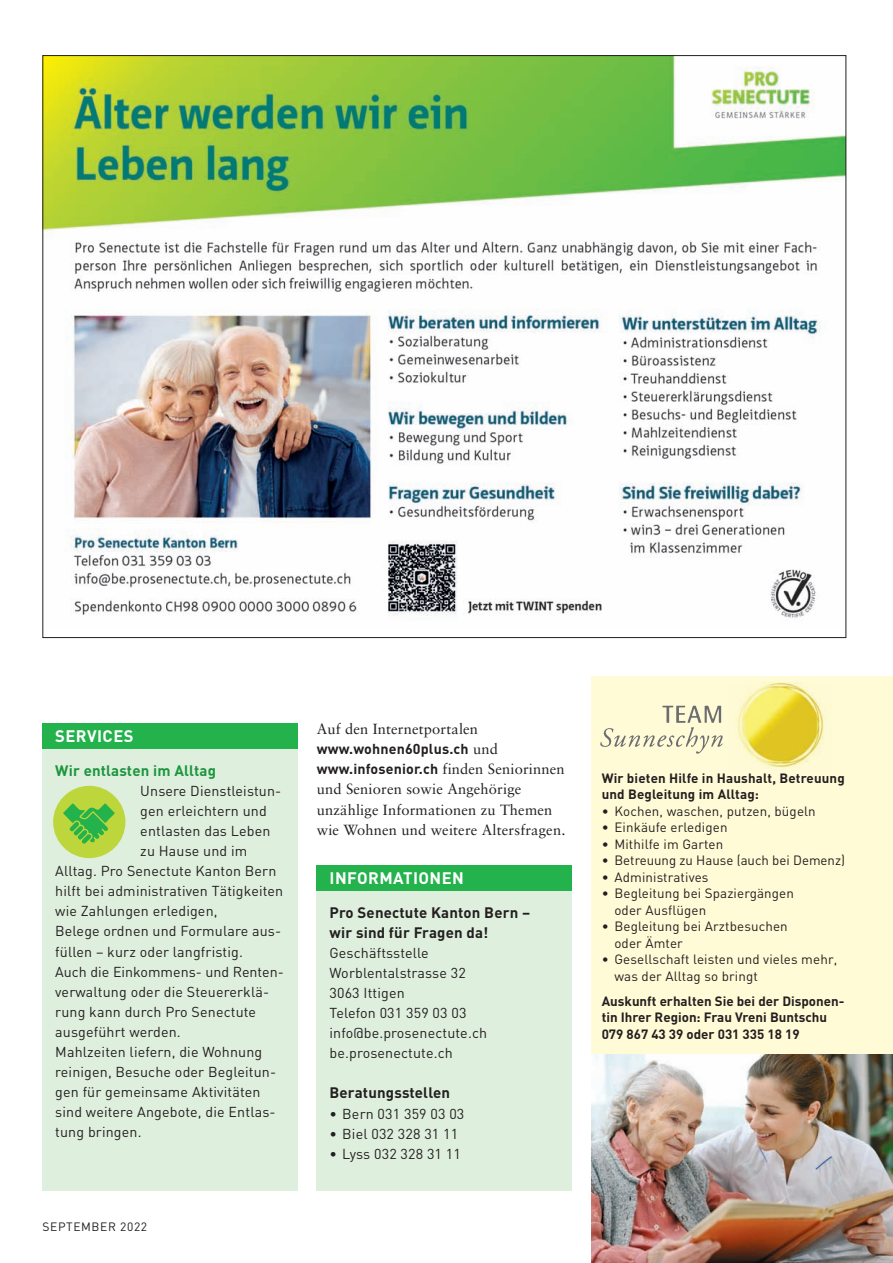
<style>
.page{position:relative;width:893px;height:1263px;background:#fff}
.page>*{position:absolute;margin:0;border:0;box-sizing:border-box;transform-origin:0 0}
.t1{font:700 16.5px "DIN";letter-spacing:.025em;color:#fff}
.t2{font:700 15px/20.1px "DIN";letter-spacing:.01em;color:#231f20}
.t3{font:700 15px "DIN";letter-spacing:.01em;color:#1b953e}
.t4{font:14.7px/20.1px "Sabon";letter-spacing:.01em;color:#231f20}
.t5{font:14.25px/20.1px "DIN";letter-spacing:.01em;color:#231f20}
.t6{font:700 14.25px/20.1px "DIN";letter-spacing:.01em;color:#231f20}
.t7{font:13.35px/16.5px "DIN";letter-spacing:.01em;color:#231f20}
.t8{font:700 13.35px/16.5px "DIN";color:#231f20}
.t9{font:12px "DIN";letter-spacing:.05em;color:#231f20}
.s1{font-family:"Sabon";font-weight:400;font-size:14.7px}
</style>
<div class="page">
<div style="left:591px;top:676px;width:301px;height:587px;background:#fffbd6"></div>
<img style="left:591px;top:1055px;width:302px;height:208px">
<img style="left:45px;top:57px;width:799px;height:564px">
<div style="left:43px;top:736px;width:255px;height:455px;background:#dfefdd"></div>
<div style="left:43px;top:723px;width:255px;height:26px;background:#23b24b"></div>
<div style="left:317px;top:878px;width:255px;height:313px;background:#dfefdd"></div>
<div style="left:317px;top:865px;width:255px;height:26px;background:#23b24b"></div>
<img style="left:53px;top:786px;width:72px;height:72px;border-radius:50%">
<img style="left:737px;top:682px;width:87px;height:86px">
<img style="left:600px;top:705px;width:123px;height:49px">
<p class="t1" style="left:55px;top:726px;width:80px">SERVICES</p>
<p class="t3" style="left:55px;top:762px;width:162px">Wir entlasten im Alltag</p>
<p class="t5" style="left:140px;top:781px;width:143px">Unsere Dienstleistun-</p>
<p class="t5" style="left:140px;top:801px;width:128px">gen erleichtern und</p>
<p class="t5" style="left:140px;top:821px;width:132px">entlasten das Leben</p>
<p class="t5" style="left:140px;top:841px;width:109px">zu Hause und im</p>
<p class="t5" style="left:55px;top:861px;width:223px">Alltag. Pro Senectute Kanton Bern</p>
<p class="t5" style="left:55px;top:881px;width:229px">hilft bei administrativen Tätigkeiten</p>
<p class="t5" style="left:55px;top:901px;width:164px">wie Zahlungen erledigen,</p>
<p class="t5" style="left:55px;top:921px;width:227px">Belege ordnen und Formulare aus-</p>
<p class="t5" style="left:55px;top:941px;width:189px">füllen – kurz oder langfristig.</p>
<p class="t5" style="left:55px;top:962px;width:230px">Auch die Einkommens- und Renten-</p>
<p class="t5" style="left:55px;top:982px;width:215px">verwaltung oder die Steuererklä-</p>
<p class="t5" style="left:55px;top:1002px;width:202px">rung kann durch Pro Senectute</p>
<p class="t5" style="left:55px;top:1022px;width:127px">ausgeführt werden.</p>
<p class="t5" style="left:55px;top:1042px;width:208px">Mahlzeiten liefern, die Wohnung</p>
<p class="t5" style="left:55px;top:1062px;width:222px">reinigen, Besuche oder Begleitun-</p>
<p class="t5" style="left:55px;top:1082px;width:207px">gen für gemeinsame Aktivitäten</p>
<p class="t5" style="left:55px;top:1102px;width:222px">sind weitere Angebote, die Entlas-</p>
<p class="t5" style="left:55px;top:1122px;width:88px">tung bringen.</p>
<p class="t9" style="left:43px;top:1220px;width:106px">SEPTEMBER 2022</p>
<p class="t4" style="left:317px;top:720px;width:163px">Auf den Internetportalen</p>
<p class="t6" style="left:317px;top:739px;width:249px">www.wohnen60plus.ch <span class="s1">und </span>www.infosenior.ch <span class="s1">finden Seniorinnen</span></p>
<p class="t4" style="left:317px;top:780px;width:250px">und Senioren sowie Angehörige unzählige Informationen zu Themen wie Wohnen und weitere Altersfragen.</p>
<p class="t1" style="left:330px;top:868px;width:136px">INFORMATIONEN</p>
<p class="t2" style="left:330px;top:902px;width:202px">Pro Senectute Kanton Bern – wir sind für Fragen da!</p>
<p class="t5" style="left:330px;top:943px;width:159px">Geschäftsstelle<br>Worblentalstrasse 32<br>3063 Ittigen<br>Telefon 031 359 03 03 info@be.prosenectute.ch be.prosenectute.ch</p>
<p class="t2" style="left:330px;top:1083px;width:122px">Beratungsstellen</p>
<p class="t5" style="left:330px;top:1103px;width:136px">• Bern 031 359 03 03</p>
<p class="t5" style="left:330px;top:1124px;width:130px">• Biel 032 328 31 11</p>
<p class="t5" style="left:330px;top:1144px;width:133px">• Lyss 032 328 31 11</p>
<p class="t8" style="left:602px;top:770px;width:245px">Wir bieten Hilfe in Haushalt, Betreuung und Begleitung im Alltag:</p>
<p class="t7" style="left:602px;top:803px;width:216px">• Kochen, waschen, putzen, bügeln</p>
<p class="t7" style="left:602px;top:819px;width:127px">• Einkäufe erledigen</p>
<p class="t7" style="left:602px;top:836px;width:123px">• Mithilfe im Garten</p>
<p class="t7" style="left:602px;top:852px;width:245px">• Betreuung zu Hause (auch bei Demenz)</p>
<p class="t7" style="left:602px;top:869px;width:108px">• Administratives</p>
<p class="t7" style="left:614px;top:885px;width:181px;text-indent:-13px">• Begleitung bei Spaziergängen oder Ausflügen</p>
<p class="t7" style="left:614px;top:918px;width:175px;text-indent:-13px">• Begleitung bei Arztbesuchen oder Ämter</p>
<p class="t7" style="left:614px;top:951px;width:224px;text-indent:-13px">• Gesellschaft leisten und vieles mehr, was der Alltag so bringt</p>
<p class="t8" style="left:602px;top:993px;width:244px">Auskunft erhalten Sie bei der Disponen&shy;tin Ihrer Region: Frau Vreni Buntschu<br>079 867 43 39 oder 031 335 18 19</p>
</div>
